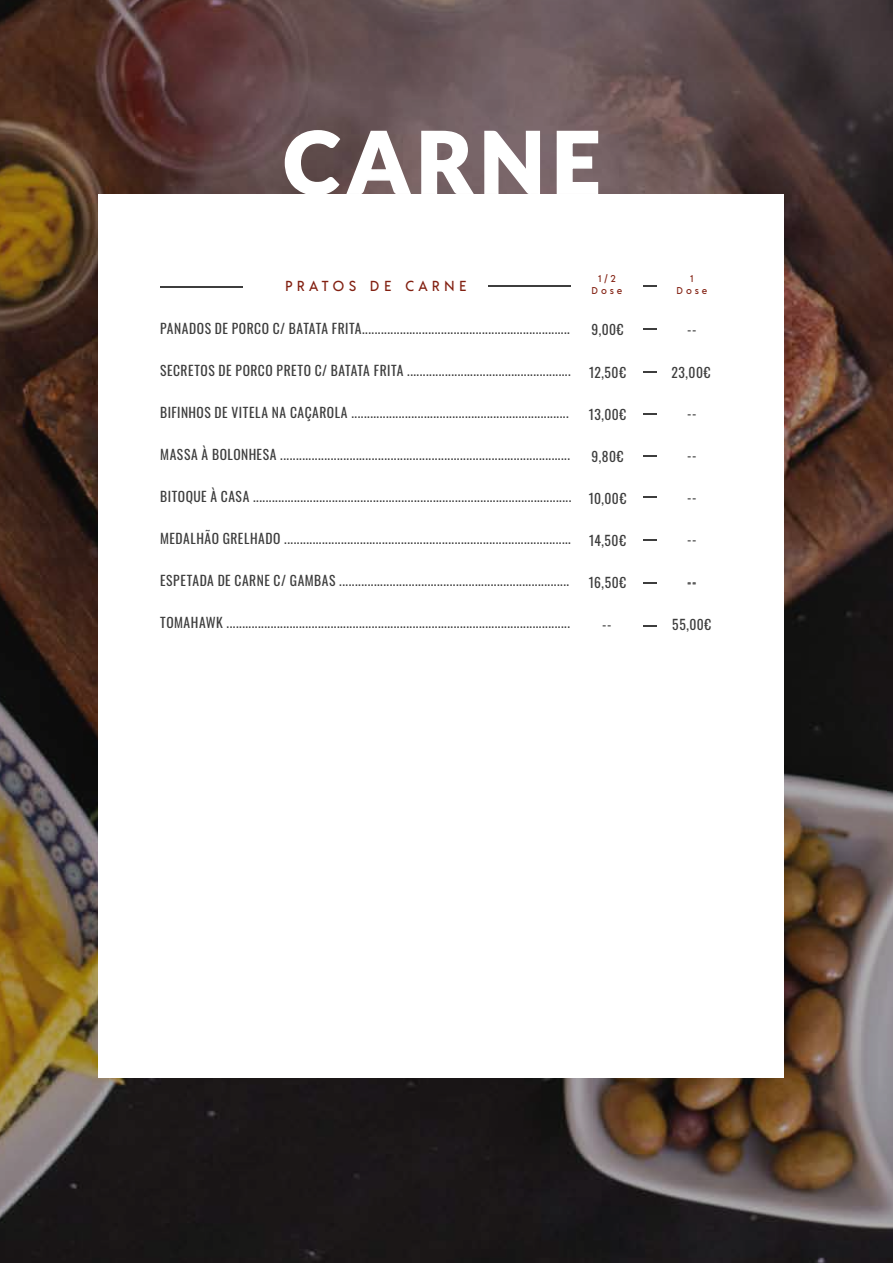
<style>
.page{position:relative;width:893px;height:1263px;background:#fff}
.page>*{position:absolute;margin:0;border:0;box-sizing:border-box;transform-origin:0 0}
.t1{font:900 85.5px "Lato";letter-spacing:.08em;color:#fff}
.t2{font:500 14.55px "Acre";letter-spacing:.3em;color:#822011}
.t3{font:13.5px "Oswald";letter-spacing:.04em;color:#3d3d3d}
.t4{font:500 9.9px/11.9px "Acre";letter-spacing:.295em;color:#822011;text-align:center}
</style>
<div class="page">
<img style="left:0;top:0;width:893px;height:1263px">
<div style="left:98px;top:195px;width:686px;height:883px;background:#fff"></div>
<svg style="left:284px;top:129px;width:128px;height:66px;background:#776464"></svg>
<svg style="left:420px;top:130px;width:55px;height:65px;background:#8b7a7c"></svg>
<svg style="left:484px;top:130px;width:57px;height:65px;background:#8e7d80"></svg>
<svg style="left:556px;top:130px;width:43px;height:65px;background:#8e7d80"></svg>
<hr style="left:160px;top:286px;width:82px;height:1px;background:#3d3d3d">
<hr style="left:489px;top:285px;width:82px;height:1px;background:#3d3d3d">
<svg style="left:644px;top:285px;width:13px;height:1px"></svg>
<svg style="left:644px;top:329px;width:13px;height:1px"></svg>
<svg style="left:644px;top:371px;width:13px;height:2px"></svg>
<svg style="left:644px;top:413px;width:13px;height:1px"></svg>
<svg style="left:644px;top:455px;width:13px;height:1px"></svg>
<svg style="left:644px;top:496px;width:13px;height:2px"></svg>
<svg style="left:644px;top:539px;width:13px;height:1px"></svg>
<svg style="left:644px;top:582px;width:13px;height:2px"></svg>
<svg style="left:644px;top:625px;width:13px;height:2px"></svg>
<h1 class="t1" style="left:284px;top:112px;width:318px">CARNE</h1>
<p class="t2" style="left:285px;top:276px;width:183px">PRATOS DE CARNE</p>
<p class="t4" style="left:591px;top:272px;width:32px">1/2<br>Dose</p>
<p class="t4" style="left:676px;top:272px;width:32px">1<br>Dose</p>
<p class="t3" style="left:160px;top:317px;width:411px">PANADOS DE PORCO C/ BATATA FRITA..................................................................</p>
<p class="t3" style="left:160px;top:359px;width:412px">SECRETOS DE PORCO PRETO C/ BATATA FRITA ....................................................</p>
<p class="t3" style="left:160px;top:401px;width:410px">BIFINHOS DE VITELA NA CAÇAROLA .....................................................................</p>
<p class="t3" style="left:160px;top:443px;width:411px">MASSA À BOLONHESA ............................................................................................</p>
<p class="t3" style="left:160px;top:485px;width:413px">BITOQUE À CASA .....................................................................................................</p>
<p class="t3" style="left:160px;top:527px;width:412px">MEDALHÃO GRELHADO ...........................................................................................</p>
<p class="t3" style="left:160px;top:569px;width:410px">ESPETADA DE CARNE C/ GAMBAS .........................................................................</p>
<p class="t3" style="left:160px;top:611px;width:411px">TOMAHAWK .............................................................................................................</p>
<p class="t3" style="left:591px;top:318px;width:34px">9,00€</p>
<p class="t3" style="left:687px;top:317px;width:11px">--</p>
<p class="t3" style="left:589px;top:360px;width:39px">12,50€</p>
<p class="t3" style="left:671px;top:360px;width:41px">23,00€</p>
<p class="t3" style="left:589px;top:402px;width:39px">13,00€</p>
<p class="t3" style="left:687px;top:402px;width:11px">--</p>
<p class="t3" style="left:592px;top:444px;width:33px">9,80€</p>
<p class="t3" style="left:687px;top:444px;width:11px">--</p>
<p class="t3" style="left:589px;top:486px;width:39px">10,00€</p>
<p class="t3" style="left:687px;top:486px;width:11px">--</p>
<p class="t3" style="left:589px;top:528px;width:39px">14,50€</p>
<p class="t3" style="left:687px;top:528px;width:11px">--</p>
<p class="t3" style="left:589px;top:570px;width:39px">16,50€</p>
<p class="t3" style="left:687px;top:570px;width:11px">--</p>
<p class="t3" style="left:602px;top:612px;width:11px">--</p>
<p class="t3" style="left:672px;top:612px;width:41px">55,00€</p>
</div>
